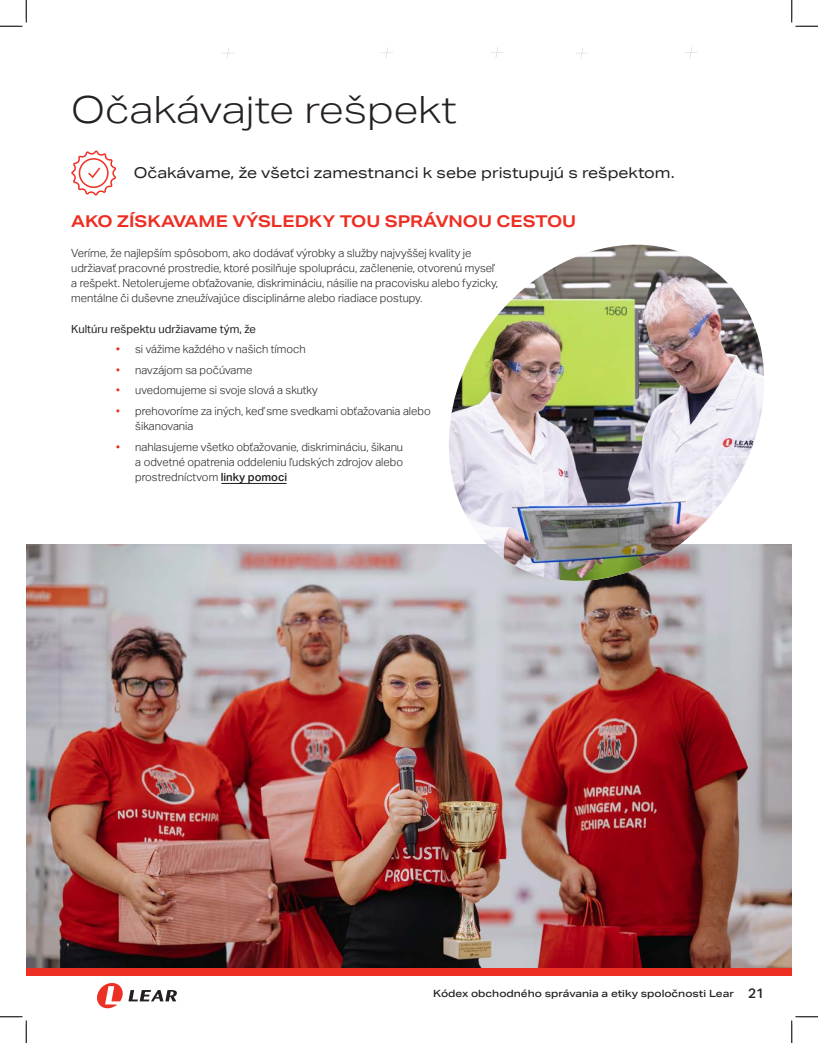
<style>
.page{position:relative;width:818px;height:1043px;background:#fff}
.page>*{position:absolute;margin:0;border:0;box-sizing:border-box;transform-origin:0 0}
.t1{font:300 37.5px "Aktiv Grotesk Ex";color:#241f21}
.t2{font:700 16.25px "Aktiv Grotesk Ex";color:#ee2e22}
.t3{font:15px "Aktiv Grotesk Ex";color:#231f20}
.t4{font:500 13.62px "Aktiv Grotesk";color:#231f20}
.t5{font:300 11.25px/15px "Aktiv Grotesk";color:#231f20}
.t6{font:11.25px "Aktiv Grotesk";color:#231f20}
.t7{font:500 10px "Aktiv Grotesk Ex";color:#231f20}
.s1{color:#e72419}
.s2{color:#ee2e22}
.s3{font-weight:500}
</style>
<div class="page">
<img style="left:26px;top:545px;width:765px;height:423px">
<div style="left:26px;top:968px;width:765px;height:7px;background:#ee2e22"></div>
<svg style="left:97px;top:983px;width:80px;height:25px"></svg>
<svg style="left:432px;top:244px;width:349px;height:359px"></svg>
<img style="left:447px;top:245px;width:318px;height:337px">
<svg style="left:71px;top:150px;width:45px;height:45px"></svg>
<hr style="left:221px;top:483px;width:65px;height:1px;background:#231f20">
<svg style="left:222px;top:47px;width:12px;height:12px"></svg>
<svg style="left:381px;top:47px;width:12px;height:12px"></svg>
<svg style="left:491px;top:47px;width:12px;height:11px"></svg>
<svg style="left:576px;top:47px;width:12px;height:12px"></svg>
<svg style="left:685px;top:47px;width:12px;height:12px"></svg>
<svg style="left:0;top:0;width:27px;height:27px"></svg>
<svg style="left:0;top:1016px;width:27px;height:26px"></svg>
<svg style="left:791px;top:0;width:27px;height:27px"></svg>
<svg style="left:791px;top:1016px;width:27px;height:26px"></svg>
<p class="t1" style="left:71px;top:88px;width:387px">Očakávajte rešpekt</p>
<p class="t3" style="left:134px;top:163px;width:542px">Očakávame, že všetci zamestnanci k sebe pristupujú s rešpektom.</p>
<p class="t2" style="left:71px;top:211px;width:506px">AKO ZÍSKAVAME VÝSLEDKY TOU SPRÁVNOU CESTOU</p>
<p class="t5" style="left:71px;top:246px;width:428px">Veríme, že najlepším spôsobom, ako dodávať výrobky a služby najvyššej kvality je udržiavať pracovné prostredie, ktoré posilňuje spoluprácu, začlenenie, otvorenú myseľ a rešpekt. Netolerujeme obťažovanie, diskrimináciu, násilie na pracovisku alebo fyzicky, mentálne či duševne zneužívajúce disciplinárne alebo riadiace postupy.</p>
<p class="t6" style="left:71px;top:322px;width:186px">Kultúru rešpektu udržiavame tým, že</p>
<p class="t5" style="left:116px;top:342px;width:191px"><span class="s1">•</span> si vážime každého v našich tímoch</p>
<p class="t5" style="left:116px;top:362px;width:138px"><span class="s2">•</span> navzájom sa počúvame</p>
<p class="t5" style="left:116px;top:383px;width:203px"><span class="s2">•</span> uvedomujeme si svoje slová a skutky</p>
<p class="t5" style="left:135px;top:403px;width:297px;text-indent:-19px"><span class="s2">•</span> prehovoríme za iných, keď sme svedkami obťažovania alebo šikanovania</p>
<p class="t5" style="left:135px;top:439px;width:269px;text-align:justify;text-indent:-19px"><span class="s1">•</span> nahlasujeme všetko obťažovanie, diskrimináciu, šikanu a odvetné opatrenia oddeleniu ľudských zdrojov alebo prostredníctvom <span class="s3">linky pomoci</span></p>
<p class="t7" style="left:433px;top:987px;width:302px">Kódex obchodného správania a etiky spoločnosti Lear</p>
<p class="t4" style="left:748px;top:985px;width:18px">21</p>
</div>
